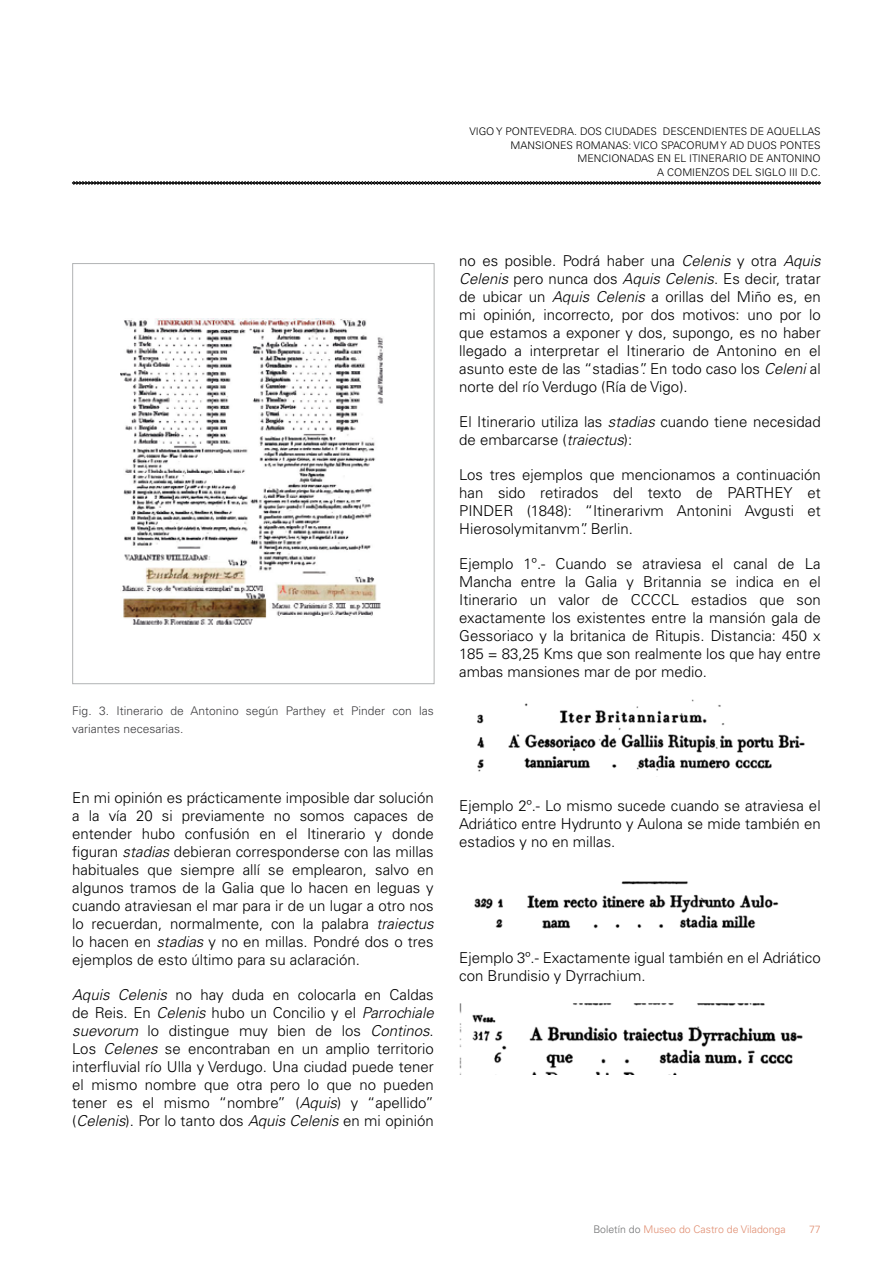
<style>
.page{position:relative;width:893px;height:1263px;background:#fff}
.page>*{position:absolute;margin:0;border:0;box-sizing:border-box;transform-origin:0 0}
.t1{font:300 15px/18px "Univers LT Std";color:#000;text-align:justify}
.t2{font:300 12px/18px "Univers LT Std";color:#3e3d40}
.t3{font:300 10.5px/13.5px "Univers LT Std";color:#000;text-align:right}
.t4{font:300 10.5px "Univers LT Std";color:#e08d70}
.s1{font-style:italic}
.s2{color:#707172}
</style>
<div class="page">
<svg style="left:72px;top:181px;width:749px;height:4px;background:#616161"></svg>
<img style="left:120px;top:319px;width:263px;height:306px">
<div style="left:72px;top:263px;width:362px;height:421px;border:1px solid #b1b3b4"></div>
<img style="left:477px;top:700px;width:328px;height:72px">
<img style="left:474px;top:881px;width:305px;height:47px">
<img style="left:459px;top:1003px;width:344px;height:71px">
<p class="t3" style="left:469px;top:125px;width:353px">VIGO Y PONTEVEDRA. DOS CIUDADES DESCENDIENTES DE AQUELLAS MANSIONES ROMANAS: VICO SPACORUM Y AD DUOS PONTES MENCIONADAS EN EL ITINERARIO DE ANTONINO<br>A COMIENZOS DEL SIGLO III D.C.</p>
<p class="t2" style="left:72px;top:702px;width:363px">Fig. 3. Itinerario de Antonino según Parthey et Pinder con las variantes necesarias.</p>
<p class="t1" style="left:72px;top:789px;width:363px">En mi opinión es prácticamente imposible dar solución a la vía 20 si previamente no somos capaces de entender hubo confusión en el Itinerario y donde figuran <span class="s1">stadias</span> debieran corresponderse con las millas habituales que siempre allí se emplearon, salvo en algunos tramos de la Galia que lo hacen en leguas y cuando atraviesan el mar para ir de un lugar a otro nos lo recuerdan, normalmente, con la palabra <span class="s1">traiectus </span>lo hacen en <span class="s1">stadias</span> y no en millas. Pondré dos o tres ejemplos de esto último para su aclaración.</p>
<p class="t1" style="left:72px;top:986px;width:363px"><span class="s1">Aquis Celenis</span> no hay duda en colocarla en Caldas de Reis. En <span class="s1">Celenis</span> hubo un Concilio y el <span class="s1">Parrochiale suevorum</span> lo distingue muy bien de los <span class="s1">Continos</span>.<br>Los <span class="s1">Celenes</span> se encontraban en un amplio territorio interfluvial río Ulla y Verdugo. Una ciudad puede tener el mismo nombre que otra pero lo que no pueden tener es el mismo “nombre” (<span class="s1">Aquis</span>) y “apellido” (<span class="s1">Celenis</span>). Por lo tanto dos <span class="s1">Aquis Celenis</span> en mi opinión</p>
<p class="t1" style="left:459px;top:252px;width:363px">no es posible. Podrá haber una <span class="s1">Celenis</span> y otra <span class="s1">Aquis Celenis</span> pero nunca dos <span class="s1">Aquis Celenis</span>. Es decir, tratar de ubicar un <span class="s1">Aquis Celenis</span> a orillas del Miño es, en mi opinión, incorrecto, por dos motivos: uno por lo que estamos a exponer y dos, supongo, es no haber llegado a interpretar el Itinerario de Antonino en el asunto este de las “stadias”. En todo caso los <span class="s1">Celeni</span> al norte del río Verdugo (Ría de Vigo).</p>
<p class="t1" style="left:459px;top:413px;width:363px">El Itinerario utiliza las <span class="s1">stadias</span> cuando tiene necesidad de embarcarse (<span class="s1">traiectus</span>):</p>
<p class="t1" style="left:459px;top:466px;width:363px">Los tres ejemplos que mencionamos a continuación han sido retirados del texto de PARTHEY et PINDER (1848): “Itinerarivm Antonini Avgusti et Hierosolymitanvm”. Berlin.</p>
<p class="t1" style="left:459px;top:555px;width:363px">Ejemplo 1º.- Cuando se atraviesa el canal de La Mancha entre la Galia y Britannia se indica en el Itinerario un valor de CCCCL estadios que son exactamente los existentes entre la mansión gala de Gessoriaco y la britanica de Ritupis. Distancia: 450 x 185 = 83,25 Kms que son realmente los que hay entre ambas mansiones mar de por medio.</p>
<p class="t1" style="left:459px;top:796px;width:363px">Ejemplo 2º.- Lo mismo sucede cuando se atraviesa el Adriático entre Hydrunto y Aulona se mide también en estadios y no en millas.</p>
<p class="t1" style="left:459px;top:949px;width:363px">Ejemplo 3º.- Exactamente igual también en el Adriático con Brundisio y Dyrrachium.</p>
<p class="t4" style="left:593px;top:1223px;width:194px"><span class="s2">Boletín do</span> Museo do Castro de Viladonga</p>
<p class="t4" style="left:809px;top:1223px;width:13px">77</p>
</div>
